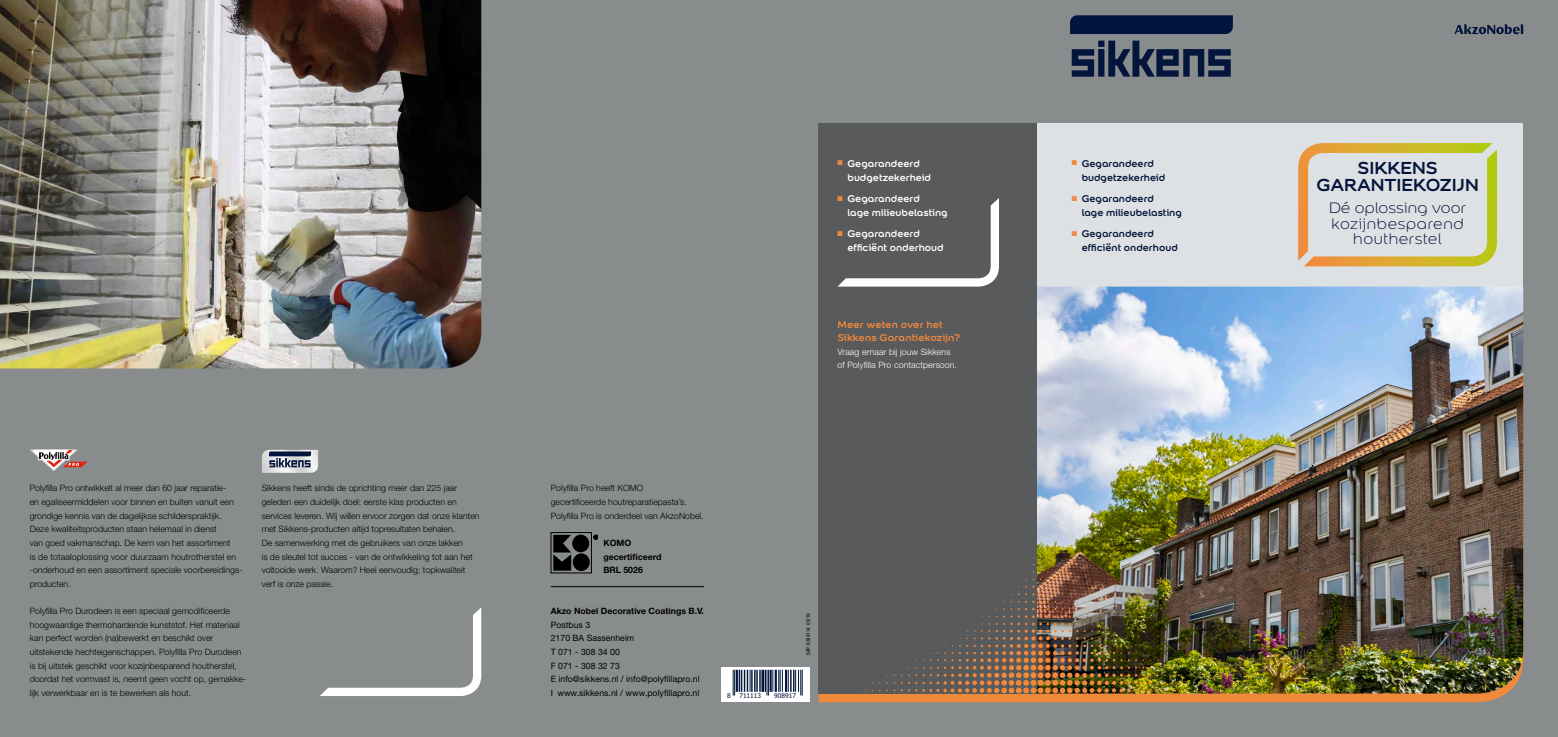
<style>
.page{position:relative;width:1558px;height:737px;background:#898c8d}
.page>*{position:absolute;margin:0;border:0;box-sizing:border-box;transform-origin:0 0}
.t1{font:700 18.55px/17.4px "Colour Sans";color:#03153c;text-align:center}
.t2{font:300 16.19px/15.8px "Colour Sans";letter-spacing:.035em;color:#03153c;text-align:center}
.t3{font:700 10.5px/14px "Colour Sans";color:#03153c}
.t4{font:700 10.5px/14px "Colour Sans";color:#fff}
.t5{font:700 10.5px/13.7px "Colour Sans";letter-spacing:.01em;color:#f1893d}
.t6{font:300 8.75px/13.7px "Helvetica Neue LT Std";color:#010101}
.t7{font:8.75px/13.7px "Helvetica Neue LT Std";color:#010101}
.t8{font:700 8.75px/13.7px "Helvetica Neue LT Std";color:#010101}
.t9{font:300 8.75px/13.7px "Helvetica Neue LT Std";letter-spacing:.01em;color:#fff}
.t10{font:6.65px "Tahoma";color:#03153c}
.t11{font:condensed 5.25px "Helvetica Neue LT Std";color:#010101}
</style>
<div class="page">
<svg style="left:819px;top:693px;width:688px;height:9px;background:#e3853d"></svg>
<div style="left:1023px;top:123px;width:500px;height:218px;background:#dee1e3"></div>
<img style="left:1037px;top:286px;width:486px;height:407px">
<svg style="left:1070px;top:15px;width:163px;height:62px"></svg>
<svg style="left:1454px;top:24px;width:69px;height:10px"></svg>
<img style="left:0;top:0;width:481px;height:368px">
<svg style="left:262px;top:450px;width:56px;height:23px"></svg>
<div style="left:819px;top:123px;width:218px;height:570px;background:#585a5c"></div>
<svg style="left:30px;top:449px;width:58px;height:22px"></svg>
<svg style="left:1298px;top:143px;width:199px;height:123px"></svg>
<svg style="left:320px;top:608px;width:161px;height:88px"></svg>
<svg style="left:553px;top:535px;width:18px;height:35px"></svg>
<div style="left:572px;top:534px;width:17px;height:18px;background:#000;border-radius:50%"></div>
<div style="left:573px;top:553px;width:17px;height:18px;background:#000;border-radius:50%"></div>
<div style="left:551px;top:532px;width:41px;height:41px;border:1px solid #000"></div>
<svg style="left:594px;top:535px;width:4px;height:4px"></svg>
<hr style="left:551px;top:586px;width:153px;height:1px;background:#010101">
<div style="left:721px;top:667px;width:89px;height:35px;background:#fff"></div>
<svg style="left:732px;top:669px;width:70px;height:27px"></svg>
<hr style="left:759px;top:669px;width:2px;height:23px;background:#03153c">
<hr style="left:756px;top:669px;width:2px;height:23px;background:#03153c">
<svg style="left:733px;top:669px;width:22px;height:26px"></svg>
<hr style="left:761px;top:669px;width:3px;height:23px;background:#03153c">
<svg style="left:765px;top:669px;width:38px;height:26px"></svg>
<img style="left:858px;top:520px;width:358px;height:173px">
<svg style="left:838px;top:198px;width:161px;height:88px"></svg>
<p class="t4" style="left:847px;top:155px;width:85px">Gegarandeerd budgetzekerheid</p>
<p class="t4" style="left:847px;top:190px;width:102px">Gegarandeerd<br>lage milieubelasting</p>
<p class="t4" style="left:847px;top:226px;width:98px">Gegarandeerd efficiënt onderhoud</p>
<p class="t5" style="left:837px;top:316px;width:124px">Meer weten over het<br>Sikkens Garantiekozijn?</p>
<p class="t9" style="left:837px;top:345px;width:121px">Vraag ernaar bij jouw Sikkens of Polyfilla Pro contactpersoon.</p>
<p class="t6" style="left:30px;top:481px;width:214px">Polyfilla Pro ontwikkelt al meer dan 60 jaar reparatie-<br>en egaliseermiddelen voor binnen en buiten vanuit een grondige kennis van de dagelijkse schilderspraktijk.<br>Deze kwaliteitsproducten staan helemaal in dienst<br>van goed vakmanschap. De kern van het assortiment<br>is de totaaloplossing voor duurzaam houtrotherstel en -onderhoud en een assortiment speciale voorbereidings&shy;producten.</p>
<p class="t6" style="left:30px;top:604px;width:218px">Polyfilla Pro Durodeen is een speciaal gemodificeerde hoogwaardige thermohardende kunststof. Het materiaal kan perfect worden (na)bewerkt en beschikt over uitstekende hechteigenschappen. Polyfilla Pro Durodeen is bij uitstek geschikt voor kozijnbesparend houtherstel, doordat het vormvast is, neemt geen vocht op, gemakke&shy;lijk verwerkbaar en is te bewerken als hout.</p>
<p class="t6" style="left:262px;top:481px;width:219px">Sikkens heeft sinds de oprichting meer dan 225 jaar geleden een duidelijk doel: eerste klas producten en services leveren. Wij willen ervoor zorgen dat onze klanten met Sikkens-producten altijd topresultaten behalen.<br>De samenwerking met de gebruikers van onze lakken<br>is de sleutel tot succes - van de ontwikkeling tot aan het voltooide werk. Waarom? Heel eenvoudig; topkwaliteit verf is onze passie.</p>
<p class="t6" style="left:551px;top:481px;width:154px">Polyfilla Pro heeft KOMO<br>gecertificeerde houtreparatiepasta’s.<br>Polyfilla Pro is onderdeel van AkzoNobel.</p>
<p class="t8" style="left:603px;top:536px;width:60px">KOMO gecertificeerd<br>BRL 5026</p>
<p class="t8" style="left:551px;top:604px;width:155px">Akzo Nobel Decorative Coatings B.V.</p>
<p class="t7" style="left:551px;top:617px;width:150px">Postbus 3<br>2170 BA Sassenheim<br>T 071 - 308 34 00<br>F 071 - 308 32 73<br>E info@sikkens.nl / info@polyfillapro.nl<br>I www.sikkens.nl / www.polyfillapro.nl</p>
<p class="t11" style="left:805px;top:655px;width:43px;rotate:-90deg">SAP: 6384114 05/19</p>
<p class="t10" style="left:727px;top:690px;width:5px">8</p>
<p class="t10" style="left:739px;top:690px;width:23px">711113</p>
<p class="t10" style="left:774px;top:690px;width:23px">908917</p>
<p class="t3" style="left:1081px;top:155px;width:85px">Gegarandeerd budgetzekerheid</p>
<p class="t3" style="left:1081px;top:190px;width:102px">Gegarandeerd<br>lage milieubelasting</p>
<p class="t3" style="left:1081px;top:226px;width:98px">Gegarandeerd efficiënt onderhoud</p>
<h1 class="t1" style="left:1316px;top:157px;width:164px">SIKKENS<br>GARANTIEKOZIJN</h1>
<h2 class="t2" style="left:1329px;top:199px;width:139px">Dé oplossing voor kozijnbesparend houtherstel</h2>
</div>
